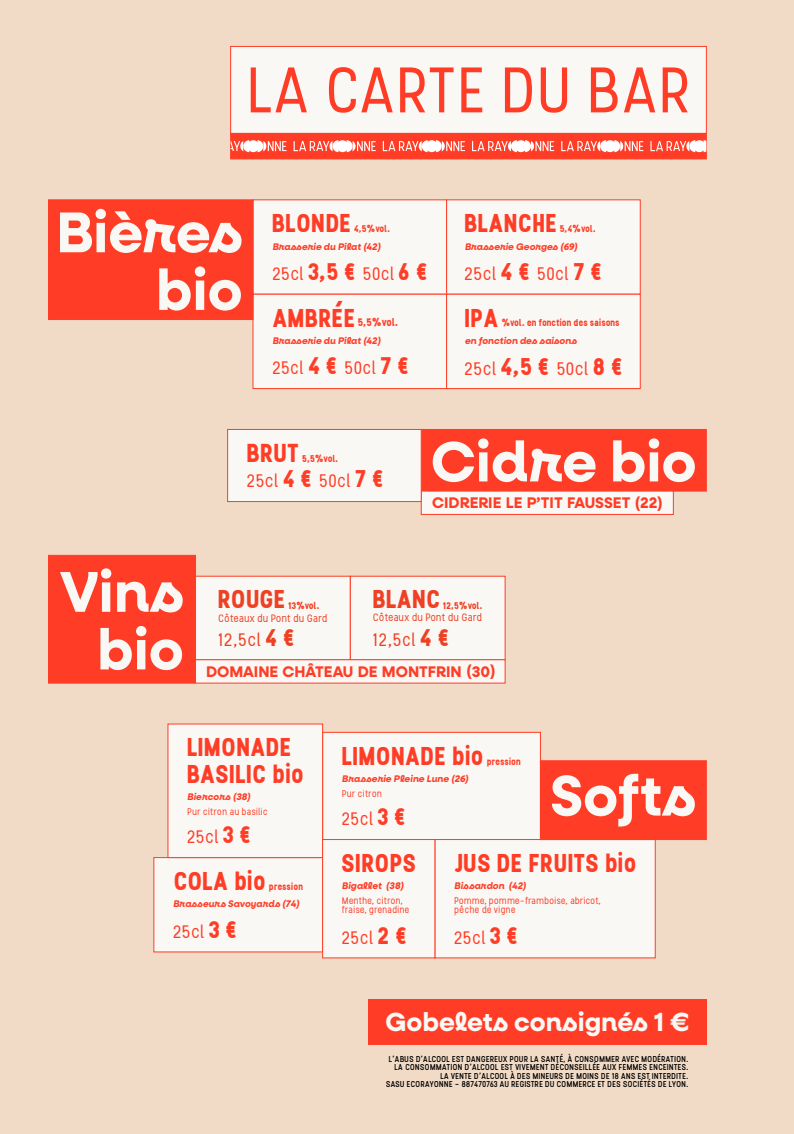
<style>
.page{position:relative;width:794px;height:1134px;background:#f1dbc6}
.page>*{position:absolute;margin:0;border:0;box-sizing:border-box;transform-origin:0 0}
.t1{font:64.16px "PP Stellar";letter-spacing:-.005em;color:#ff3d26}
.t2{font:700 57.64px/57.6px "Neulis";color:#f9f8f5;text-align:right}
.t3{font:700 57.04px "Neulis";color:#f9f8f5}
.t4{font:700 26.32px "Neulis";color:#f9f8f5}
.t5{font:700 25.84px "PP Stellar";color:#ff3d26}
.t6{font:700 25.68px/26.4px "PP Stellar";color:#ff3d26}
.t7{font:700 25.68px "PP Stellar";color:#ef4023}
.t8{font:18.08px "PP Stellar";color:#ff3d26}
.t9{font:18.04px "PP Stellar";color:#ff3d26}
.t10{font:17.96px "PP Stellar";color:#ff3d26}
.t11{font:17.96px "PP Stellar";color:#ee4023}
.t12{font:700 15.4px "Neulis";color:#ff3d26}
.t13{font:700 10.8px "PP Stellar";color:#ff3d26}
.t14{font:10.68px "PP Stellar";letter-spacing:-.005em;color:#ee4023}
.t15{font:10.64px "PP Stellar";letter-spacing:-.01em;color:#ee4023}
.t16{font:700 9.68px "PP Stellar";color:#ff3d26}
.t17{font:italic 700 9.64px "Neulis";color:#ff3d26}
.t18{font:9.64px/8.8px "PP Stellar";color:#ff3d26}
.t19{font:700 9.64px "PP Stellar";color:#ff3d26}
.t20{font:700 9.64px "PP Stellar";letter-spacing:-.01em;color:#ef4023}
.t21{font:500 8.56px/8.6px "PP Stellar";color:#000;text-align:right}
.s1{font-weight:700;font-size:23.92px}
.s2{font-weight:700;font-size:24.08px}
</style>
<div class="page">
<div style="left:368px;top:999px;width:338px;height:45px;background:#ff3d26"></div>
<div style="left:230px;top:46px;width:476px;height:88px;background:#f9f8f5;border:1px solid #ff3d26"></div>
<div style="left:230px;top:133px;width:476px;height:26px;background:#ff3d26"></div>
<div style="left:247px;top:140px;width:12px;height:12px;background:#fff;border-radius:50%"></div>
<svg style="left:231px;top:140px;width:18px;height:12px"></svg>
<svg style="left:257px;top:140px;width:29px;height:12px"></svg>
<div style="left:336px;top:140px;width:12px;height:12px;background:#fff;border-radius:50%"></div>
<svg style="left:347px;top:140px;width:29px;height:12px"></svg>
<svg style="left:293px;top:140px;width:45px;height:12px"></svg>
<div style="left:426px;top:140px;width:12px;height:12px;background:#fff;border-radius:50%"></div>
<svg style="left:436px;top:140px;width:29px;height:12px"></svg>
<svg style="left:383px;top:140px;width:45px;height:12px"></svg>
<div style="left:515px;top:140px;width:12px;height:12px;background:#fff;border-radius:50%"></div>
<svg style="left:525px;top:140px;width:29px;height:12px"></svg>
<svg style="left:472px;top:140px;width:45px;height:12px"></svg>
<div style="left:604px;top:140px;width:12px;height:12px;background:#fff;border-radius:50%"></div>
<svg style="left:614px;top:140px;width:29px;height:12px"></svg>
<svg style="left:561px;top:140px;width:45px;height:12px"></svg>
<div style="left:693px;top:140px;width:12px;height:12px;background:#fff;border-radius:50%"></div>
<svg style="left:703px;top:140px;width:3px;height:12px"></svg>
<svg style="left:650px;top:140px;width:45px;height:12px"></svg>
<div style="left:253px;top:200px;width:194px;height:94px;background:#f9f8f5"></div>
<div style="left:253px;top:294px;width:194px;height:95px;background:#f9f8f5;border:1px solid #ff3d26"></div>
<div style="left:446px;top:200px;width:194px;height:94px;background:#f9f8f5"></div>
<div style="left:446px;top:294px;width:194px;height:95px;background:#f9f8f5;border:1px solid #ff3d26"></div>
<div style="left:48px;top:200px;width:205px;height:120px;background:#ff3d26"></div>
<div style="left:154px;top:857px;width:169px;height:95px;background:#f9f8f5"></div>
<div style="left:322px;top:732px;width:218px;height:108px;background:#f9f8f5;border:1px solid #ff3d26"></div>
<div style="left:168px;top:724px;width:155px;height:134px;background:#f9f8f5;border:1px solid #ff3d26"></div>
<div style="left:435px;top:839px;width:220px;height:119px;background:#f9f8f5"></div>
<div style="left:322px;top:839px;width:113px;height:119px;background:#f9f8f5;border:1px solid #ff3d26"></div>
<div style="left:540px;top:761px;width:166px;height:79px;background:#ff3d26"></div>
<div style="left:421px;top:429px;width:285px;height:62px;background:#ff3d26"></div>
<div style="left:421px;top:491px;width:252px;height:23px;background:#f9f8f5"></div>
<div style="left:227px;top:429px;width:194px;height:73px;background:#f9f8f5;border:1px solid #ff3d26"></div>
<div style="left:48px;top:555px;width:148px;height:128px;background:#ff3d26"></div>
<div style="left:195px;top:576px;width:155px;height:84px;background:#f9f8f5;border:1px solid #ff3d26"></div>
<div style="left:350px;top:576px;width:155px;height:84px;background:#f9f8f5;border:1px solid #ff3d26"></div>
<div style="left:195px;top:660px;width:310px;height:23px;background:#f9f8f5"></div>
<h1 class="t1" style="left:249px;top:64px;width:446px">LA CARTE DU BAR</h1>
<h2 class="t2" style="left:56px;top:207px;width:188px">Bières bio</h2>
<h3 class="t6" style="left:272px;top:212px;width:81px">BLONDE</h3>
<p class="t19" style="left:354px;top:225px;width:37px">4,5%vol.</p>
<h3 class="t10" style="left:272px;top:267px;width:159px">25cl <span class="s1">3,5 €</span> 50cl <span class="s1">6 €</span></h3>
<p class="t17" style="left:273px;top:242px;width:110px">Brasserie du Pilat (42)</p>
<h3 class="t6" style="left:273px;top:307px;width:84px">AMBRÉE</h3>
<p class="t13" style="left:358px;top:318px;width:42px">5,5%vol.</p>
<h3 class="t10" style="left:272px;top:361px;width:140px">25cl <span class="s1">4 €</span> 50cl <span class="s1">7 €</span></h3>
<p class="t17" style="left:273px;top:337px;width:110px">Brasserie du Pilat (42)</p>
<h3 class="t6" style="left:465px;top:213px;width:95px">BLANCHE</h3>
<p class="t19" style="left:560px;top:225px;width:37px">5,4%vol.</p>
<h3 class="t9" style="left:464px;top:267px;width:140px">25cl <span class="s2">4 €</span> 50cl <span class="s2">7 €</span></h3>
<p class="t17" style="left:465px;top:242px;width:114px">Brasserie Georges (69)</p>
<h3 class="t6" style="left:465px;top:307px;width:36px">IPA</h3>
<p class="t19" style="left:502px;top:319px;width:120px">%vol. en fonction des saisons</p>
<h3 class="t9" style="left:464px;top:361px;width:161px">25cl <span class="s2">4,5 €</span> 50cl <span class="s2">8 €</span></h3>
<p class="t17" style="left:465px;top:337px;width:114px">en fonction des saisons</p>
<h2 class="t2" style="left:60px;top:567px;width:126px">Vins bio</h2>
<h3 class="t5" style="left:247px;top:442px;width:54px">BRUT</h3>
<p class="t16" style="left:302px;top:455px;width:38px">5,5%vol.</p>
<h3 class="t8" style="left:247px;top:474px;width:140px">25cl <span class="s2">4 €</span> 50cl <span class="s2">7 €</span></h3>
<h3 class="t3" style="left:431px;top:437px;width:267px">Cidre bio</h3>
<h3 class="t12" style="left:432px;top:496px;width:232px">CIDRERIE LE P’TIT FAUSSET (22)</h3>
<h3 class="t7" style="left:218px;top:589px;width:69px">ROUGE</h3>
<p class="t20" style="left:288px;top:601px;width:33px">13%vol.</p>
<h3 class="t11" style="left:218px;top:632px;width:79px">12,5cl <span class="s1">4 €</span></h3>
<p class="t14" style="left:219px;top:614px;width:111px">Côteaux du Pont du Gard</p>
<h3 class="t7" style="left:373px;top:589px;width:69px">BLANC</h3>
<p class="t20" style="left:443px;top:601px;width:41px">12,5%vol.</p>
<h3 class="t11" style="left:373px;top:632px;width:79px">12,5cl <span class="s1">4 €</span></h3>
<p class="t15" style="left:373px;top:613px;width:111px">Côteaux du Pont du Gard</p>
<h3 class="t12" style="left:206px;top:665px;width:291px">DOMAINE CHÂTEAU DE MONTFRIN (30)</h3>
<h3 class="t6" style="left:187px;top:737px;width:119px">LIMONADE<br>BASILIC bio</h3>
<p class="t18" style="left:187px;top:808px;width:82px">Pur citron au basilic</p>
<p class="t17" style="left:188px;top:793px;width:65px">Biercors (38)</p>
<h3 class="t10" style="left:187px;top:830px;width:67px">25cl <span class="s1">3 €</span></h3>
<h3 class="t6" style="left:174px;top:870px;width:94px">COLA bio</h3>
<p class="t19" style="left:269px;top:883px;width:36px">pression</p>
<p class="t17" style="left:173px;top:900px;width:128px">Brasseurs Savoyards (74)</p>
<h3 class="t10" style="left:173px;top:924px;width:67px">25cl <span class="s1">3 €</span></h3>
<h3 class="t6" style="left:342px;top:745px;width:144px">LIMONADE bio</h3>
<p class="t19" style="left:487px;top:757px;width:36px">pression</p>
<p class="t17" style="left:342px;top:775px;width:128px">Brasserie Pleine Lune (26)</p>
<p class="t18" style="left:342px;top:790px;width:42px">Pur citron</p>
<h3 class="t10" style="left:342px;top:812px;width:67px">25cl <span class="s1">3 €</span></h3>
<h2 class="t2" style="left:550px;top:771px;width:147px">Softs</h2>
<h3 class="t6" style="left:342px;top:852px;width:76px">SIROPS</h3>
<p class="t17" style="left:342px;top:882px;width:63px">Bigallet (38)</p>
<p class="t18" style="left:342px;top:897px;width:69px">Menthe, citron, fraise, grenadine</p>
<h3 class="t10" style="left:342px;top:930px;width:68px">25cl <span class="s1">2 €</span></h3>
<h3 class="t6" style="left:455px;top:852px;width:183px">JUS DE FRUITS bio</h3>
<p class="t17" style="left:454px;top:882px;width:74px">Bissardon (42)</p>
<p class="t18" style="left:454px;top:897px;width:148px">Pomme, pomme-framboise, abricot, pêche de vigne</p>
<h3 class="t10" style="left:454px;top:930px;width:67px">25cl <span class="s1">3 €</span></h3>
<h3 class="t4" style="left:385px;top:1010px;width:305px">Gobelets consignés 1 €</h3>
<p class="t21" style="left:386px;top:1055px;width:304px">L’ABUS D’ALCOOL EST DANGEREUX POUR LA SANTÉ, À CONSOMMER AVEC MODÉRATION.<br>LA CONSOMMATION D’ALCOOL EST VIVEMENT DÉCONSEILLÉE AUX FEMMES ENCEINTES.<br>LA VENTE D’ALCOOL À DES MINEURS DE MOINS DE 18 ANS EST INTERDITE.<br>SASU ECORAYONNE - 887470763 AU REGISTRE DU COMMERCE ET DES SOCIÉTÉS DE LYON.</p>
</div>
